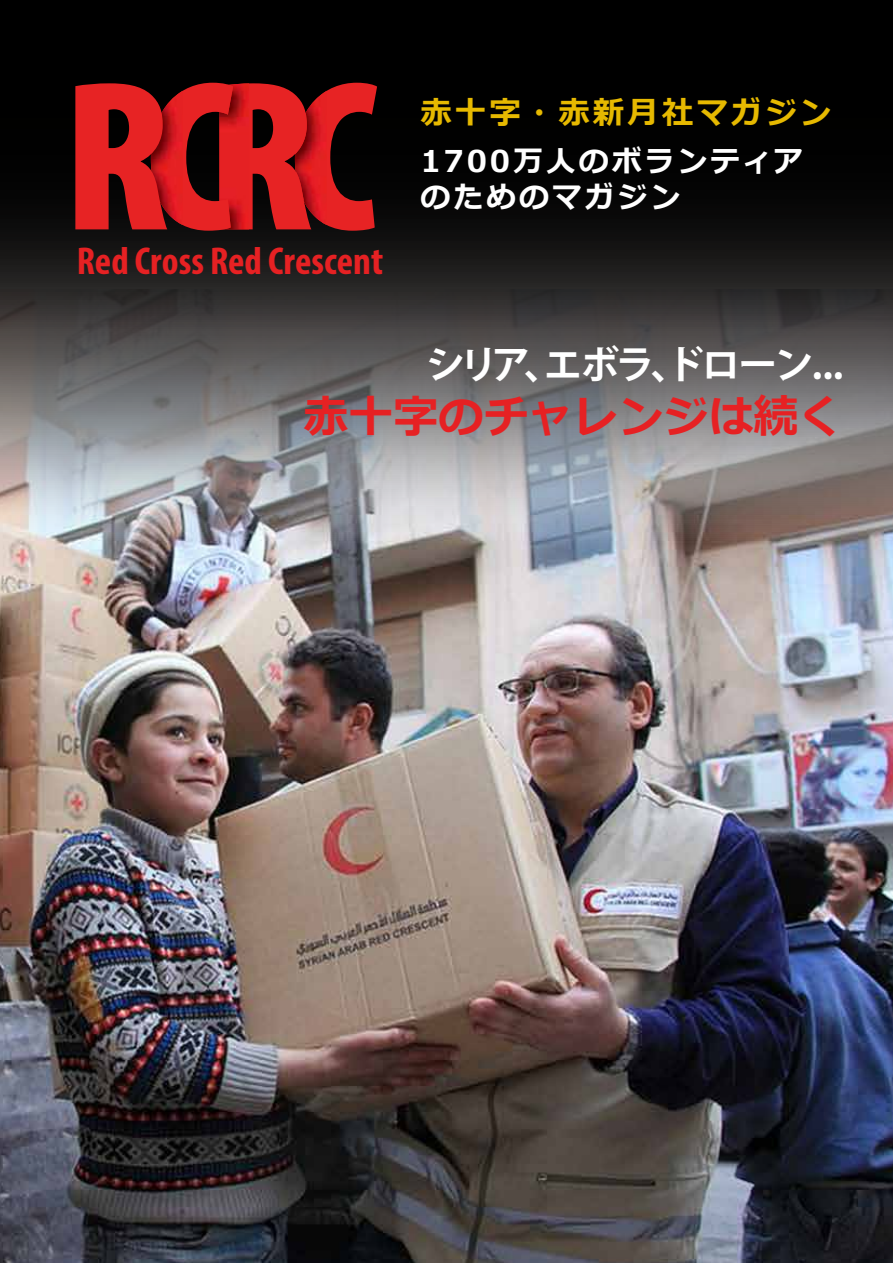
<style>
.page{position:relative;width:893px;height:1263px;background:#fff}
.page>*{position:absolute;margin:0;border:0;box-sizing:border-box;transform-origin:0 0}
.t1{font:700 45px "Meiryo";color:#e62123}
.t2{font:700 condensed 39px "Myriad Pro";color:#e62123}
.t3{font:700 39px "Koz Go Pr 6 N";letter-spacing:-.08em;color:#fff}
.t4{font:700 31.5px "Meiryo";letter-spacing:.095em;color:#e6b900}
.t5{font:700 30px/36px "Meiryo";letter-spacing:.095em;color:#fff}
</style>
<div class="page">
<img style="left:0;top:544px;width:893px;height:719px">
<svg style="left:0;top:0;width:893px;height:544px;background:#434243"></svg>
<svg style="left:75px;top:83px;width:302px;height:148px;background:#a31819"></svg>
<h2 class="t2" style="left:77px;top:236px;width:308px">Red Cross Red Crescent</h2>
<p class="t4" style="left:420px;top:90px;width:412px">赤十字・赤新月社マガジン</p>
<p class="t5" style="left:420px;top:144px;width:384px">1700万人のボランティアのためのマガジン</p>
<h2 class="t3" style="left:426px;top:343px;width:419px">シリア、エボラ、ドローン...</h2>
<h1 class="t1" style="left:303px;top:386px;width:541px">赤十字のチャレンジは続く</h1>
</div>
